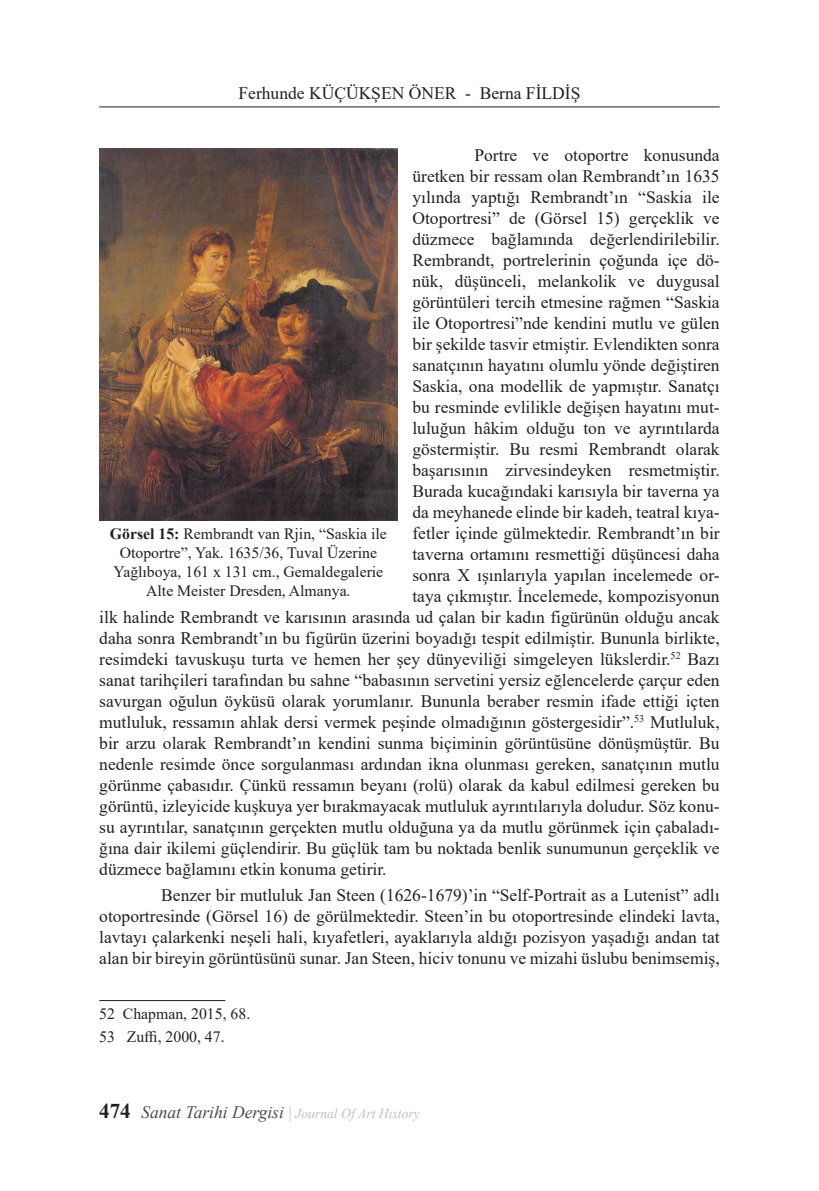
<style>
.page{position:relative;width:819px;height:1191px;background:#fff}
.page>*{position:absolute;margin:0;border:0;box-sizing:border-box;transform-origin:0 0}
.STD_-_Gövde_Metni{font:17.5px/21px "Times New Roman";color:#231f20;text-align:justify}
.STD_-_Resim_Yazıları{font:15.75px/18.9px "Times New Roman";color:#231f20;text-align:center}
.STD_-_DİPNOT{font:15.75px "Times New Roman";color:#231f20}
.t1{font:italic 13.65px "Times New Roman";color:#c0c0c0}
.s1{font-weight:700}
.s2{font-weight:700;font-style:normal;font-size:21px;color:#231f20}
.s3{font-size:17.5px;color:#494a4c}
.s4{font-style:normal;font-size:17.5px}
</style>
<div class="page">
<hr style="left:99px;top:107px;width:620px;height:1px;background:#231f20">
<hr style="left:99px;top:1000px;width:126px;height:1px;background:#231f20">
<img style="left:99px;top:149px;width:298px;height:372px">
<p class="STD_-_Gövde_Metni" style="left:238px;top:82px;width:343px">Ferhunde KÜÇÜKŞEN ÖNER - Berna FİLDİŞ</p>
<p class="STD_-_Gövde_Metni" style="left:474px;top:144px;width:247px">Portre ve otoportre konusunda</p>
<p class="STD_-_Gövde_Metni" style="left:412px;top:165px;width:309px">üretken bir ressam olan Rembrandt’ın 1635</p>
<p class="STD_-_Gövde_Metni" style="left:412px;top:186px;width:309px">yılında yaptığı Rembrandt’ın “Saskia ile</p>
<p class="STD_-_Gövde_Metni" style="left:412px;top:207px;width:309px">Otoportresi” de (Görsel 15) gerçeklik ve</p>
<p class="STD_-_Gövde_Metni" style="left:412px;top:228px;width:309px">düzmece bağlamında değerlendirilebilir.</p>
<p class="STD_-_Gövde_Metni" style="left:412px;top:249px;width:309px">Rembrandt, portrelerinin çoğunda içe dö-</p>
<p class="STD_-_Gövde_Metni" style="left:412px;top:270px;width:309px">nük, düşünceli, melankolik ve duygusal</p>
<p class="STD_-_Gövde_Metni" style="left:412px;top:291px;width:309px">görüntüleri tercih etmesine rağmen “Saskia</p>
<p class="STD_-_Gövde_Metni" style="left:412px;top:312px;width:309px">ile Otoportresi”nde kendini mutlu ve gülen</p>
<p class="STD_-_Gövde_Metni" style="left:412px;top:333px;width:309px">bir şekilde tasvir etmiştir. Evlendikten sonra</p>
<p class="STD_-_Gövde_Metni" style="left:412px;top:354px;width:309px">sanatçının hayatını olumlu yönde değiştiren</p>
<p class="STD_-_Gövde_Metni" style="left:412px;top:375px;width:309px">Saskia, ona modellik de yapmıştır. Sanatçı</p>
<p class="STD_-_Gövde_Metni" style="left:412px;top:396px;width:309px">bu resminde evlilikle değişen hayatını mut-</p>
<p class="STD_-_Gövde_Metni" style="left:412px;top:417px;width:309px">luluğun hâkim olduğu ton ve ayrıntılarda</p>
<p class="STD_-_Gövde_Metni" style="left:412px;top:438px;width:309px">göstermiştir. Bu resmi Rembrandt olarak</p>
<p class="STD_-_Gövde_Metni" style="left:412px;top:459px;width:309px">başarısının zirvesindeyken resmetmiştir.</p>
<p class="STD_-_Gövde_Metni" style="left:412px;top:480px;width:309px">Burada kucağındaki karısıyla bir taverna ya</p>
<p class="STD_-_Gövde_Metni" style="left:412px;top:501px;width:309px">da meyhanede elinde bir kadeh, teatral kıya-</p>
<p class="STD_-_Gövde_Metni" style="left:412px;top:522px;width:309px">fetler içinde gülmektedir. Rembrandt’ın bir</p>
<p class="STD_-_Gövde_Metni" style="left:412px;top:543px;width:309px">taverna ortamını resmettiği düşüncesi daha</p>
<p class="STD_-_Gövde_Metni" style="left:412px;top:564px;width:309px">sonra X ışınlarıyla yapılan incelemede or-</p>
<p class="STD_-_Gövde_Metni" style="left:412px;top:585px;width:309px">taya çıkmıştır. İncelemede, kompozisyonun</p>
<p class="STD_-_Gövde_Metni" style="left:99px;top:606px;width:622px">ilk halinde Rembrandt ve karısının arasında ud çalan bir kadın figürünün olduğu ancak</p>
<p class="STD_-_Gövde_Metni" style="left:99px;top:627px;width:622px">daha sonra Rembrandt’ın bu figürün üzerini boyadığı tespit edilmiştir. Bununla birlikte,</p>
<p class="STD_-_Gövde_Metni" style="left:99px;top:648px;width:622px">resimdeki tavuskuşu turta ve hemen her şey dünyeviliği simgeleyen lükslerdir.<sup>52</sup> Bazı</p>
<p class="STD_-_Gövde_Metni" style="left:99px;top:669px;width:622px">sanat tarihçileri tarafından bu sahne “babasının servetini yersiz eğlencelerde çarçur eden</p>
<p class="STD_-_Gövde_Metni" style="left:99px;top:690px;width:622px">savurgan oğulun öyküsü olarak yorumlanır. Bununla beraber resmin ifade ettiği içten</p>
<p class="STD_-_Gövde_Metni" style="left:99px;top:711px;width:622px">mutluluk, ressamın ahlak dersi vermek peşinde olmadığının göstergesidir”.<sup>53</sup> Mutluluk,</p>
<p class="STD_-_Gövde_Metni" style="left:99px;top:732px;width:622px">bir arzu olarak Rembrandt’ın kendini sunma biçiminin görüntüsüne dönüşmüştür. Bu</p>
<p class="STD_-_Gövde_Metni" style="left:99px;top:753px;width:622px">nedenle resimde önce sorgulanması ardından ikna olunması gereken, sanatçının mutlu</p>
<p class="STD_-_Gövde_Metni" style="left:99px;top:774px;width:622px">görünme çabasıdır. Çünkü ressamın beyanı (rolü) olarak da kabul edilmesi gereken bu</p>
<p class="STD_-_Gövde_Metni" style="left:99px;top:795px;width:622px">görüntü, izleyicide kuşkuya yer bırakmayacak mutluluk ayrıntılarıyla doludur. Söz konu-</p>
<p class="STD_-_Gövde_Metni" style="left:99px;top:816px;width:622px">su ayrıntılar, sanatçının gerçekten mutlu olduğuna ya da mutlu görünmek için çabaladı-</p>
<p class="STD_-_Gövde_Metni" style="left:99px;top:837px;width:622px">ğına dair ikilemi güçlendirir. Bu güçlük tam bu noktada benlik sunumunun gerçeklik ve</p>
<p class="STD_-_Gövde_Metni" style="left:99px;top:858px;width:289px">düzmece bağlamını etkin konuma getirir.</p>
<p class="STD_-_Gövde_Metni" style="left:99px;top:884px;width:622px;text-indent:62px">Benzer bir mutluluk Jan Steen (1626-1679)’in “Self-Portrait as a Lutenist” adlı otoportresinde (Görsel 16) de görülmektedir. Steen’in bu otoportresinde elindeki lavta, lavtayı çalarkenki neşeli hali, kıyafetleri, ayaklarıyla aldığı pozisyon yaşadığı andan tat alan bir bireyin görüntüsünü sunar. Jan Steen, hiciv tonunu ve mizahi üslubu benimsemiş,</p>
<p class="STD_-_Resim_Yazıları" style="left:110px;top:523px;width:278px"><span class="s1">Görsel 15:</span> Rembrandt van Rjin, “Saskia ile Otoportre”, Yak. 1635/36, Tuval Üzerine Yağlıboya, 161 x 131 cm., Gemaldegalerie Alte Meister Dresden, Almanya.</p>
<p class="STD_-_DİPNOT" style="left:99px;top:1003px;width:152px">52 Chapman, 2015, 68.</p>
<p class="STD_-_DİPNOT" style="left:99px;top:1025px;width:127px">53 Zuffi, 2000, 47.</p>
<p class="t1" style="left:99px;top:1104px;width:322px"><span class="s2">474</span> <span class="s3">Sanat Tarihi Dergisi</span> <span class="s4">|</span> Journal Of Art Hıstory</p>
</div>
